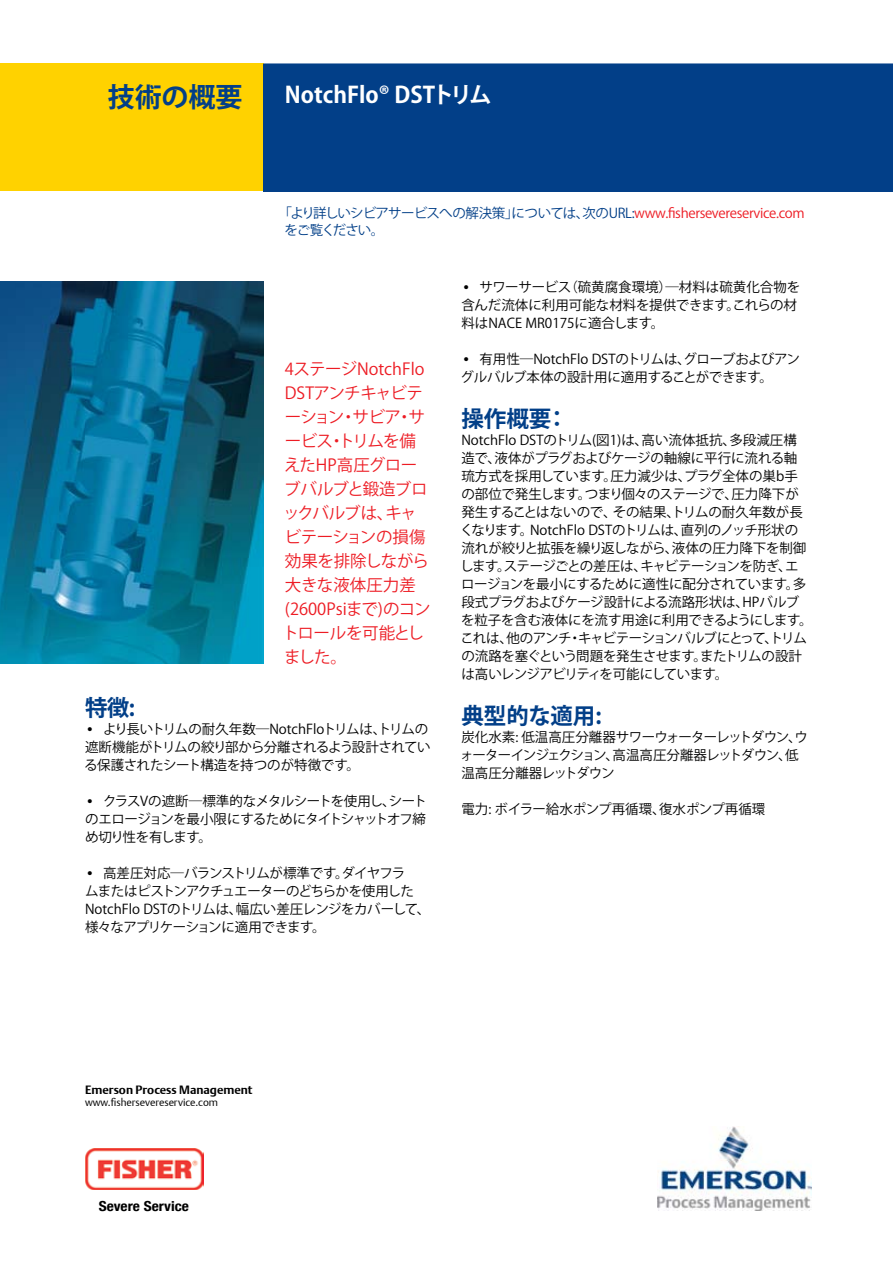
<style>
.page{position:relative;width:893px;height:1263px;background:#fff}
.page>*{position:absolute;margin:0;border:0;box-sizing:border-box;transform-origin:0 0}
.t1{font:700 27px "Koz Go Pro";letter-spacing:-.005em;color:#023f88}
.t2{font:700 22.5px "Koz Go Pro";color:#fff}
.t3{font:700 22.5px "Koz Go Pro";color:#023f88}
.t4{font:16.5px/24px "Koz Go Pro";letter-spacing:-.02em;color:#ed1c24}
.t5{font:700 condensed 13.8px "Helvetica Neue";color:#000;scale:1.11 1}
.t6{font:13.5px/18px "Koz Go Pro";letter-spacing:-.02em;color:#000}
.t7{font:13.5px/18px "Koz Go Pro";letter-spacing:-.05em;color:#000}
.t8{font:13.5px/18px "Koz Go Pro";color:#000}
.t9{font:13.5px/18px "Koz Go Pro";letter-spacing:-.06em;color:#000}
.t10{font:13.5px/16.5px "Koz Go Pro";letter-spacing:-.025em;color:#023f88}
.t11{font:700 12px "DTL Argo T";color:#000}
.t12{font:10.5px "DTL Argo T Light";letter-spacing:-.005em;color:#000}
.s1{color:#ed1c24}
.s2{font-family:"DTL Argo T";font-weight:700}
</style>
<div class="page">
<img style="left:658px;top:1126px;width:153px;height:84px">
<img style="left:85px;top:1148px;width:118px;height:41px">
<div style="left:0;top:64px;width:264px;height:127px;background:#ffd200"></div>
<div style="left:264px;top:64px;width:629px;height:127px;background:#023f88"></div>
<img style="left:0;top:281px;width:264px;height:382px">
<h1 class="t1" style="left:108px;top:79px;width:136px">技術の概要</h1>
<h2 class="t2" style="left:285px;top:80px;width:208px">NotchFlo® DSTトリム</h2>
<p class="t10" style="left:285px;top:206px;width:522px;text-indent:-6px">「より詳しいシビアサービスへの解決策」については、次のURL:<span class="s1">www.fishersevereservice.com</span>をご覧ください。</p>
<p class="t4" style="left:283px;top:357px;width:150px">4ステージNotchFlo<br>DSTアンチキャビテーション・サビア・サービス・トリムを備えたHP高圧グローブバルブと鍛造ブロックバルブは、キャビテーションの損傷効果を排除しながら大きな液体圧力差(2600Psiまで)のコントロールを可能としました。</p>
<h2 class="t3" style="left:85px;top:694px;width:51px">特徴:</h2>
<p class="t6" style="left:84px;top:721px;width:348px"><span class="s2">•</span> より長いトリムの耐久年数―NotchFloトリムは、トリムの遮断機能がトリムの絞り部から分離されるよう設計されている保護されたシート構造を持つのが特徴です。</p>
<p class="t6" style="left:85px;top:793px;width:343px;text-align:justify"><span class="s2">•</span> クラスVの遮断―標準的なメタルシートを使用し、シートのエロージョンを最小限にするためにタイトシャットオフ締め切り性を有します。</p>
<p class="t7" style="left:85px;top:865px;width:347px"><span class="s2">•</span> 高差圧対応―バランストリムが標準です。ダイヤフラ<br>ムまたはピストンアクチュエーターのどちらかを使用した<br>NotchFlo DSTのトリムは、幅広い差圧レンジをカバーして、様々なアプリケーションに適用できます。</p>
<p class="t8" style="left:461px;top:278px;width:340px"><span class="s2">•</span> サワーサービス（硫黄腐食環境）―材料は硫黄化合物を含んだ流体に利用可能な材料を提供できます。これらの材料はNACE MR0175に適合します。</p>
<p class="t6" style="left:460px;top:350px;width:341px"><span class="s2">•</span> 有用性―NotchFlo DSTのトリムは、グローブおよびアングルバルブ本体の設計用に適用することができます。</p>
<h2 class="t3" style="left:461px;top:404px;width:108px">操作概要：</h2>
<p class="t6" style="left:460px;top:431px;width:354px">NotchFlo DSTのトリム(図1)は、高い流体抵抗、多段減圧構<br>造で、液体がプラグおよびケージの軸線に平行に流れる軸琉方式を採用しています。圧力減少は、プラグ全体の巣b手の部位で発生します。つまり個々のステージで、圧力降下が発生することはないので、その結果、トリムの耐久年数が長くなります。NotchFlo DSTのトリムは、直列のノッチ形状の流れが絞りと拡張を繰り返しながら、液体の圧力降下を制御します。ステージごとの差圧は、キャビテーションを防ぎ、エロージョンを最小にするために適性に配分されています。多段式プラグおよびケージ設計による流路形状は、HPバルブを粒子を含む液体にを流す用途に利用できるようにします。これは、他のアンチ・キャビテーションバルブにとって、トリムの流路を塞ぐという問題を発生させます。またトリムの設計は高いレンジアビリティを可能にしています。</p>
<h2 class="t3" style="left:461px;top:701px;width:142px">典型的な適用:</h2>
<p class="t9" style="left:460px;top:728px;width:349px">炭化水素: 低温高圧分離器サワーウォーターレットダウン、ウォーターインジェクション、高温高圧分離器レットダウン、低温高圧分離器レットダウン</p>
<p class="t8" style="left:461px;top:800px;width:306px">電力: ボイラー給水ポンプ再循環、復水ポンプ再循環</p>
<p class="t11" style="left:85px;top:1082px;width:169px">Emerson Process Management</p>
<p class="t12" style="left:85px;top:1096px;width:135px">www.fishersevereservice.com</p>
<p class="t5" style="left:99px;top:1197px;width:83px">Severe Service</p>
</div>
